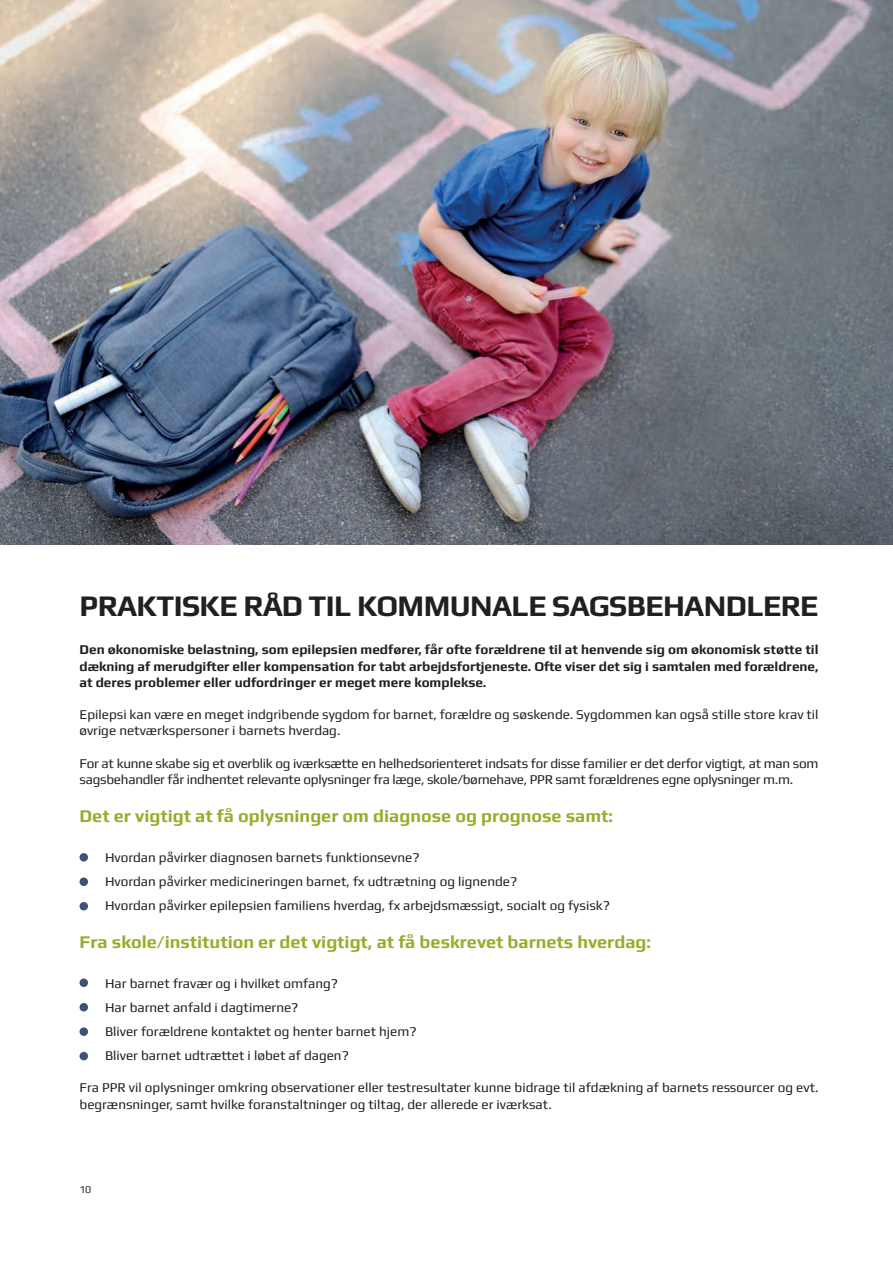
<style>
.page{position:relative;width:893px;height:1263px;background:#fff}
.page>*{position:absolute;margin:0;border:0;box-sizing:border-box;transform-origin:0 0}
.t1{font:700 30px "Play";letter-spacing:-.02em;color:#231f20}
.t2{font:700 18px "Play";color:#92af2a}
.t3{font:13.5px/24px "Play";color:#231f20}
.t4{font:700 13.5px/16.2px "Play";color:#231f20;text-align:justify}
.t5{font:13.5px/16.2px "Play";letter-spacing:-.02em;color:#231f20}
.t6{font:10.5px "Play";color:#231f20}
</style>
<div class="page">
<div style="left:80px;top:853px;width:8px;height:8px;background:#3f5275;border-radius:50%"></div>
<div style="left:80px;top:978px;width:8px;height:9px;background:#3f5275;border-radius:50%"></div>
<div style="left:80px;top:877px;width:8px;height:9px;background:#3f5275;border-radius:50%"></div>
<div style="left:80px;top:1003px;width:8px;height:8px;background:#3f5275;border-radius:50%"></div>
<div style="left:80px;top:902px;width:8px;height:8px;background:#3f5275;border-radius:50%"></div>
<div style="left:80px;top:1027px;width:8px;height:9px;background:#3f5275;border-radius:50%"></div>
<div style="left:80px;top:1052px;width:8px;height:8px;background:#3f5275;border-radius:50%"></div>
<img style="left:0;top:0;width:893px;height:544px">
<h1 class="t1" style="left:80px;top:588px;width:741px">PRAKTISKE RÅD TIL KOMMUNALE SAGSBEHANDLERE</h1>
<p class="t4" style="left:80px;top:641px;width:740px">Den økonomiske belastning, som epilepsien medfører, får ofte forældrene til at henvende sig om økonomisk støtte til dækning af merudgifter eller kompensation for tabt arbejdsfortjeneste. Ofte viser det sig i samtalen med forældrene, at deres problemer eller udfordringer er meget mere komplekse.</p>
<p class="t3" style="left:80px;top:706px;width:740px;line-height:16.2px">Epilepsi kan være en meget indgribende sygdom for barnet, forældre og søskende. Sygdommen kan også stille store krav til øvrige netværkspersoner i barnets hverdag.</p>
<p class="t5" style="left:80px;top:755px;width:740px">For at kunne skabe sig et overblik og iværksætte en helhedsorienteret indsats for disse familier er det derfor vigtigt, at man som sagsbehandler får indhentet relevante oplysninger fra læge, skole/børnehave, PPR samt forældrenes egne oplysninger m.m.</p>
<h2 class="t2" style="left:80px;top:805px;width:535px">Det er vigtigt at få oplysninger om diagnose og prognose samt:</h2>
<p class="t3" style="left:105px;top:845px;width:506px">Hvordan påvirker diagnosen barnets funktionsevne?<br>Hvordan påvirker medicineringen barnet, fx udtrætning og lignende?<br>Hvordan påvirker epilepsien familiens hverdag, fx arbejdsmæssigt, socialt og fysisk?</p>
<h2 class="t2" style="left:80px;top:931px;width:573px">Fra skole/institution er det vigtigt, at få beskrevet barnets hverdag:</h2>
<p class="t3" style="left:105px;top:971px;width:313px">Har barnet fravær og i hvilket omfang?<br>Har barnet anfald i dagtimerne?<br>Bliver forældrene kontaktet og henter barnet hjem?<br>Bliver barnet udtrættet i løbet af dagen?</p>
<p class="t3" style="left:80px;top:1079px;width:740px;line-height:16.2px">Fra PPR vil oplysninger omkring observationer eller testresultater kunne bidrage til afdækning af barnets ressourcer og evt. begrænsninger, samt hvilke foranstaltninger og tiltag, der allerede er iværksat.</p>
<p class="t6" style="left:79px;top:1183px;width:13px">10</p>
</div>
